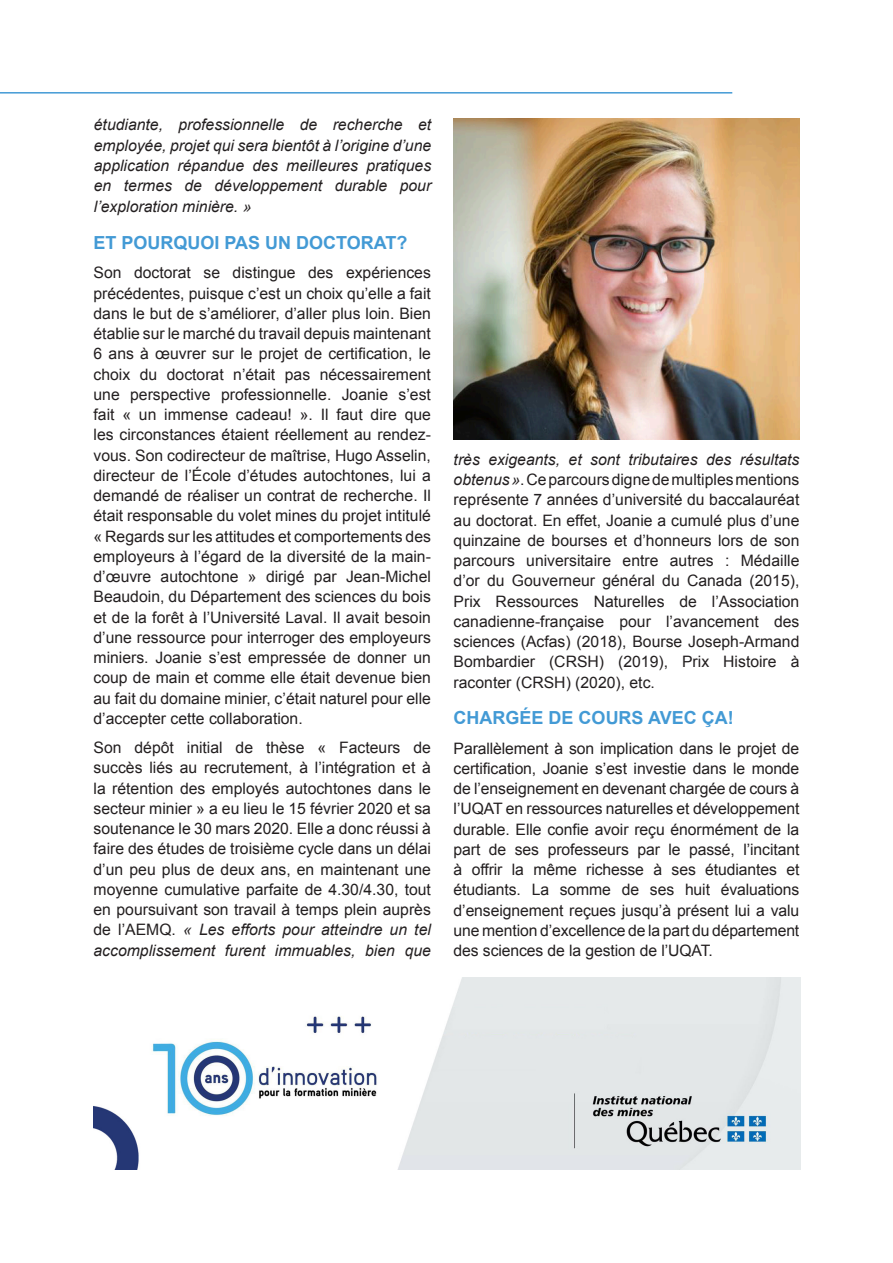
<style>
.page{position:relative;width:893px;height:1263px;background:#fff}
.page>*{position:absolute;margin:0;border:0;box-sizing:border-box;transform-origin:0 0}
.Titre_de_section_de{font:700 18px "Arial";color:#439ad5}
.Sous-texte_d_en-tête{font:15.75px/20.2px "Arial";color:#231f20;text-align:justify}
.Sous-texte_d_en-tête-2{font:italic 15.75px/20.5px "Arial";color:#231f20;text-align:justify}
.s1{font-style:italic}
</style>
<div class="page">
<svg style="left:114px;top:1169px;width:687px;height:1px"></svg>
<hr style="left:0;top:92px;width:732px;height:2px;background:#439ad5">
<img style="left:454px;top:118px;width:345px;height:321px">
<img style="left:94px;top:978px;width:706px;height:191px">
<p class="Sous-texte_d_en-tête-2" style="left:94px;top:115px;width:339px">étudiante, professionnelle de recherche et</p>
<p class="Sous-texte_d_en-tête-2" style="left:94px;top:135px;width:339px">employée, projet qui sera bientôt à l’origine d’une application répandue des meilleures pratiques en termes de développement durable pour l’exploration minière. »</p>
<p class="Titre_de_section_de" style="left:94px;top:231px;width:316px">ET POURQUOI PAS UN DOCTORAT?</p>
<p class="Sous-texte_d_en-tête" style="left:94px;top:263px;width:339px">Son doctorat se distingue des expériences précédentes, puisque c’est un choix qu’elle a fait dans le but de s’améliorer, d’aller plus loin. Bien établie sur le marché du travail depuis maintenant 6 ans à œuvrer sur le projet de certification, le choix du doctorat n’était pas nécessairement une perspective professionnelle. Joanie s’est fait « un immense cadeau! ». Il faut dire que les circonstances étaient réellement au rendez&shy;vous. Son codirecteur de maîtrise, Hugo Asselin, directeur de l’École d’études autochtones, lui a demandé de réaliser un contrat de recherche. Il était responsable du volet mines du projet intitulé « Regards sur les attitudes et comportements des employeurs à l’égard de la diversité de la main&shy;d’œuvre autochtone » dirigé par Jean-Michel Beaudoin, du Département des sciences du bois et de la forêt à l’Université Laval. Il avait besoin d’une ressource pour interroger des employeurs miniers. Joanie s’est empressée de donner un coup de main et comme elle était devenue bien au fait du domaine minier, c’était naturel pour elle d’accepter cette collaboration.</p>
<p class="Sous-texte_d_en-tête" style="left:94px;top:738px;width:339px">Son dépôt initial de thèse « Facteurs de succès liés au recrutement, à l’intégration et à la rétention des employés autochtones dans le secteur minier » a eu lieu le 15 février 2020 et sa soutenance le 30 mars 2020. Elle a donc réussi à faire des études de troisième cycle dans un délai d’un peu plus de deux ans, en maintenant une moyenne cumulative parfaite de 4.30/4.30, tout en poursuivant son travail à temps plein auprès de l’AEMQ. <span class="s1">« Les efforts pour atteindre un tel accomplissement furent immuables, bien que</span></p>
<p class="Sous-texte_d_en-tête-2" style="left:454px;top:449px;width:347px">très exigeants, et sont tributaires des résultats</p>
<p class="Sous-texte_d_en-tête" style="left:454px;top:469px;width:347px"><span class="s1">obtenus »</span>. Ce parcours digne de multiples mentions représente 7 années d’université du baccalauréat au doctorat. En effet, Joanie a cumulé plus d’une quinzaine de bourses et d’honneurs lors de son parcours universitaire entre autres : Médaille d’or du Gouverneur général du Canada (2015), Prix Ressources Naturelles de l’Association canadienne-française pour l’avancement des sciences (Acfas) (2018), Bourse Joseph-Armand Bombardier (CRSH) (2019), Prix Histoire à raconter (CRSH) (2020), etc.</p>
<p class="Titre_de_section_de" style="left:454px;top:706px;width:282px">CHARGÉE DE COURS AVEC ÇA!</p>
<p class="Sous-texte_d_en-tête" style="left:454px;top:738px;width:347px">Parallèlement à son implication dans le projet de certification, Joanie s’est investie dans le monde de l’enseignement en devenant chargée de cours à l’UQAT en ressources naturelles et développement durable. Elle confie avoir reçu énormément de la part de ses professeurs par le passé, l’incitant à offrir la même richesse à ses étudiantes et étudiants. La somme de ses huit évaluations d’enseignement reçues jusqu’à présent lui a valu une mention d’excellence de la part du département des sciences de la gestion de l’UQAT.</p>
</div>
